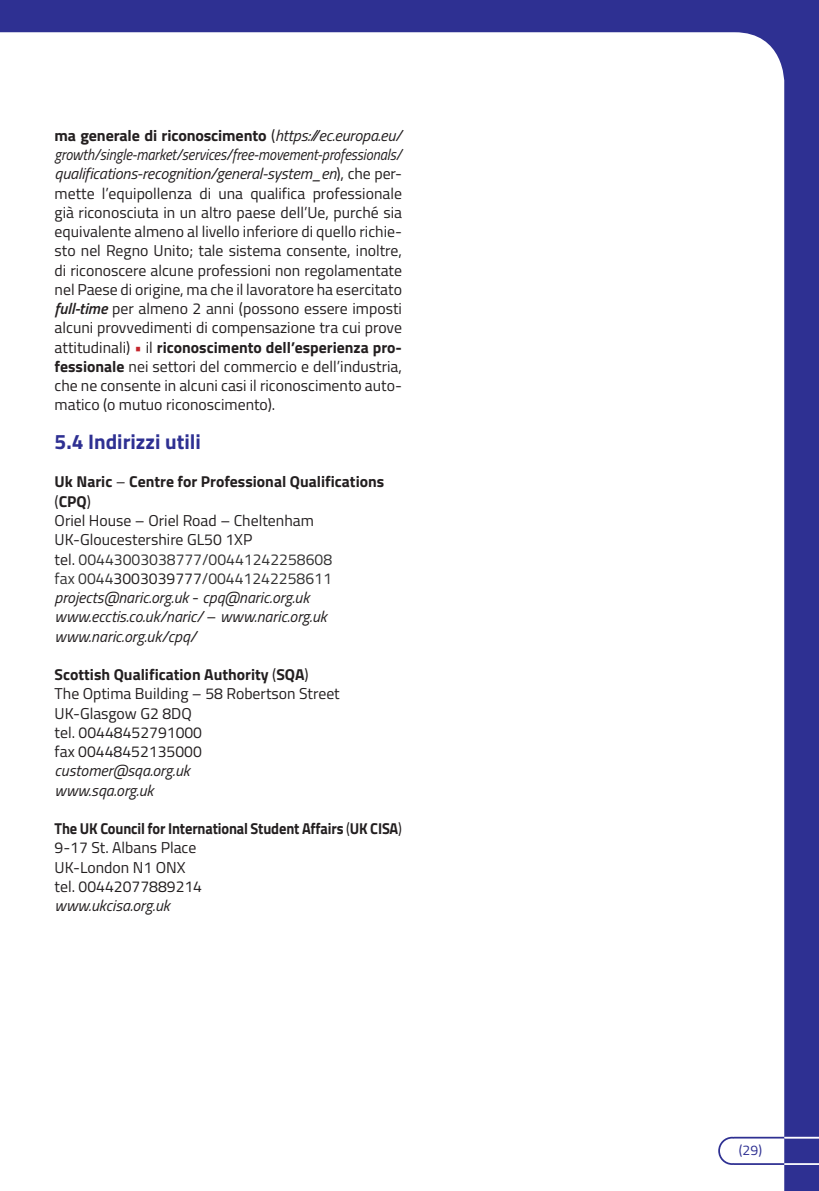
<style>
.page{position:relative;width:819px;height:1191px;background:#2e3092}
.page>*{position:absolute;margin:0;border:0;box-sizing:border-box;transform-origin:0 0}
.t1{font:700 21px "Titillium";color:#2e3092}
.t2{font:15.75px/19.2px "Titillium";color:#231f20;text-align:justify}
.t3{font:italic 15.75px "Titillium";color:#231f20}
.t4{font:700 15.75px/19.2px "Titillium";color:#231f20}
.t5{font:15.75px "Titillium";color:#333}
.t6{font:700 15.75px "Titillium";color:#231f20;scale:.92 1}
.t7{font:14px "Titillium";color:#2e3092}
.s1{font-weight:700}
.s2{font-style:italic}
.s3{font-weight:600;font-style:italic}
.s4{color:#c5252c}
.s5{font-weight:400}
.s6{color:#231f20}
.s7{font-style:normal}
</style>
<div class="page">
<div style="left:0;top:32px;width:784px;height:1159px;background:#fff"></div>
<svg style="left:717px;top:1135px;width:102px;height:30px"></svg>
<hr style="left:784px;top:1136px;width:35px;height:2px;background:#fff">
<hr style="left:784px;top:1163px;width:35px;height:2px;background:#fff">
<p class="t2" style="left:55px;top:125px;width:349px"><span class="s1">ma generale di riconoscimento</span> (<span class="s2">https://ec.europa.eu/ growth/single-market/services/free-movement-professionals/ qualifications-recognition/general-system_en</span>), che per&shy;mette l’equipollenza di una qualifica professionale già riconosciuta in un altro paese dell’Ue, purché sia equivalente almeno al livello inferiore di quello richie&shy;sto nel Regno Unito; tale sistema consente, inoltre, di riconoscere alcune professioni non regolamentate nel Paese di origine, ma che il lavoratore ha esercitato <span class="s3">full-time</span> per almeno 2 anni (possono essere imposti alcuni provvedimenti di compensazione tra cui prove attitudinali) <span class="s4">•</span> il <span class="s1">riconoscimento dell’esperienza pro&shy;fessionale</span> nei settori del commercio e dell’industria, che ne consente in alcuni casi il riconoscimento auto&shy;matico (o mutuo riconoscimento).</p>
<p class="t1" style="left:55px;top:425px;width:148px">5.4 Indirizzi utili</p>
<p class="t4" style="left:55px;top:471px;width:331px">Uk Naric <span class="s5">–</span> Centre for Professional Qualifications <span class="s5">(</span>CPQ<span class="s5">)</span></p>
<p class="t2" style="left:55px;top:510px;width:261px">Oriel House – Oriel Road – Cheltenham</p>
<p class="t2" style="left:55px;top:529px;width:199px">UK-Gloucestershire GL50 1XP</p>
<p class="t5" style="left:55px;top:547px;width:279px"><span class="s6">tel.</span> 00443003038777/00441242258608</p>
<p class="t5" style="left:55px;top:566px;width:279px">fax 0044<span class="s6">3003039777</span>/00441242258611</p>
<p class="t3" style="left:55px;top:586px;width:256px">projects@naric.org.uk <span class="s7">-</span> cpq@naric.org.uk</p>
<p class="t3" style="left:55px;top:605px;width:274px">www.ecctis.co.uk/naric/ <span class="s7">–</span> www.naric.org.uk</p>
<p class="t3" style="left:55px;top:624px;width:143px">www.naric.org.uk/cpq/</p>
<p class="t4" style="left:55px;top:664px;width:255px">Scottish Qualification Authority <span class="s5">(</span>SQA<span class="s5">)</span></p>
<p class="t2" style="left:55px;top:683px;width:287px">The Optima Building – 58 Robertson Street</p>
<p class="t2" style="left:55px;top:702px;width:139px">UK-Glasgow G2 8DQ</p>
<p class="t2" style="left:55px;top:722px;width:149px">tel. 00448452791000</p>
<p class="t2" style="left:55px;top:741px;width:149px">fax 00448452135000</p>
<p class="t3" style="left:55px;top:759px;width:137px">customer@sqa.org.uk</p>
<p class="t3" style="left:55px;top:778px;width:100px">www.sqa.org.uk</p>
<p class="t6" style="left:55px;top:816px;width:379px">The UK Council for International Student Affairs <span class="s5">(</span>UK CISA<span class="s5">)</span></p>
<p class="t2" style="left:55px;top:837px;width:143px">9-17 St. Albans Place</p>
<p class="t2" style="left:55px;top:856px;width:133px">UK-London N1 ONX</p>
<p class="t2" style="left:55px;top:876px;width:149px">tel. 00442077889214</p>
<p class="t3" style="left:55px;top:894px;width:117px">www.ukcisa.org.uk</p>
<p class="t7" style="left:739px;top:1139px;width:25px">(29)</p>
</div>
